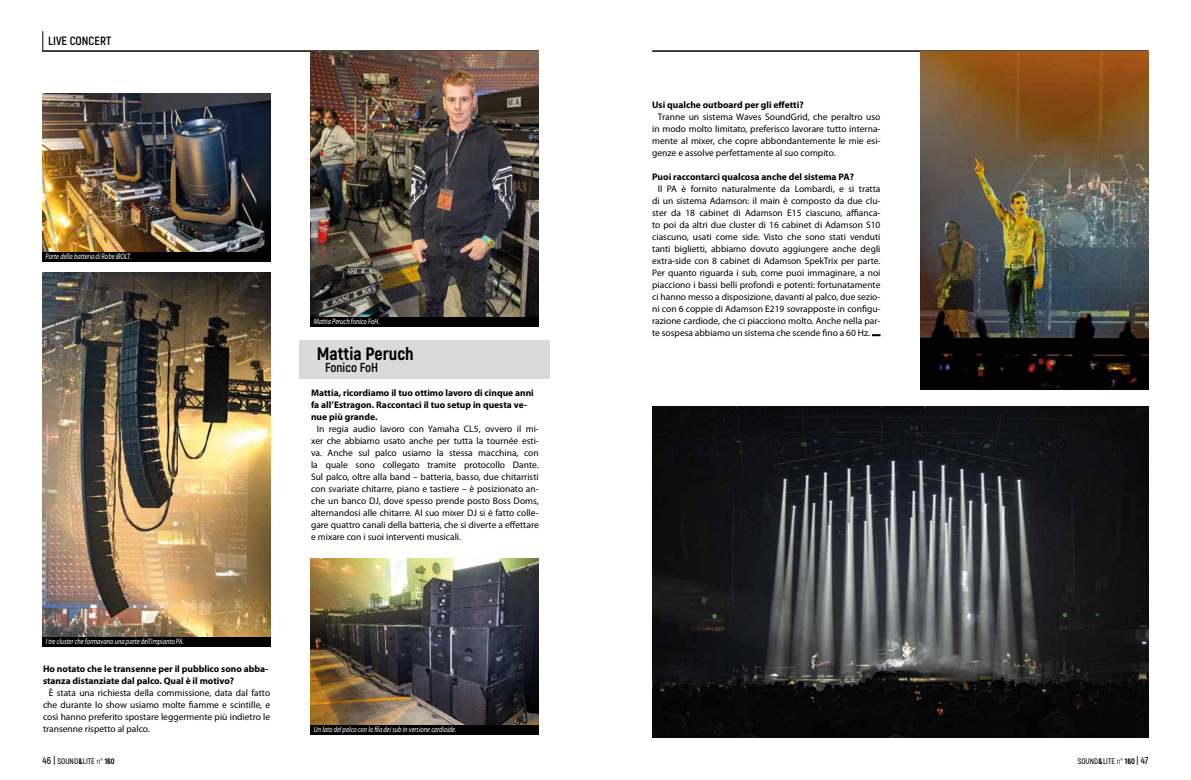
<style>
.page{position:relative;width:1191px;height:780px;background:#fff}
.page>*{position:absolute;margin:0;border:0;box-sizing:border-box;transform-origin:0 0}
.t1{font:800 18px "Akrobat";color:#000}
.t2{font:700 13px "Akrobat";color:#000}
.t3{font:700 12px "Akrobat";color:#000}
.t4{font:9.5px/12px "Myriad Pro";color:#000;text-align:justify}
.t5{font:700 9.5px/12px "Myriad Pro";color:#000}
.t6{font:italic 8px "Myriad Pro";color:#fff;scale:.8 1}
.t7{font:600 8px "Akrobat";color:#000}
.s1{font-size:10px}
.s2{font-weight:800}
.s3{font-weight:400}
</style>
<div class="page">
<hr style="left:43px;top:51px;width:496px;height:1px;background:#000">
<hr style="left:652px;top:51px;width:496px;height:1px;background:#000">
<svg style="left:43px;top:31px;width:1px;height:20px"></svg>
<img style="left:920px;top:51px;width:228px;height:339px">
<img style="left:652px;top:406px;width:496px;height:331px">
<img style="left:310px;top:51px;width:229px;height:266px">
<div style="left:310px;top:317px;width:229px;height:10px;background:#000"></div>
<img style="left:310px;top:559px;width:228px;height:166px">
<div style="left:310px;top:725px;width:229px;height:10px;background:#000"></div>
<img style="left:43px;top:272px;width:228px;height:364px">
<img style="left:42px;top:93px;width:229px;height:159px">
<div style="left:42px;top:252px;width:229px;height:10px;background:#000"></div>
<div style="left:43px;top:636px;width:228px;height:10px;background:#000"></div>
<div style="left:300px;top:340px;width:250px;height:25px;background:#dadada"></div>
<div style="left:300px;top:360px;width:250px;height:18px;background:#dadada"></div>
<svg style="left:872px;top:334px;width:8px;height:2px"></svg>
<p class="t3" style="left:48px;top:33px;width:65px">LIVE CONCERT</p>
<p class="t6" style="left:46px;top:252px;width:108px">Parte della batteria di Robe iBOLT.</p>
<p class="t6" style="left:46px;top:636px;width:174px">I tre cluster che formavano una parte dell’impianto PA.</p>
<p class="t5" style="left:43px;top:662px;width:227px">Ho notato che le transenne per il pubblico sono abba&shy;stanza distanziate dal palco. Qual è il motivo?</p>
<p class="t4" style="left:43px;top:687px;width:229px;text-indent:6px">È stata una richiesta della commissione, data dal fatto che durante lo show usiamo molte fiamme e scintille, e così hanno preferito spostare leggermente più indietro le transenne rispetto al palco.</p>
<p class="t6" style="left:314px;top:317px;width:84px">Mattia Peruch fonico FoH.</p>
<h1 class="t1" style="left:317px;top:342px;width:99px">Mattia Peruch</h1>
<h2 class="t2" style="left:325px;top:359px;width:54px">Fonico FoH</h2>
<p class="t5" style="left:311px;top:386px;width:224px">Mattia, ricordiamo il tuo ottimo lavoro di cinque anni fa all’Estragon. Raccontaci il tuo setup in questa ve&shy;nue più grande.</p>
<p class="t4" style="left:311px;top:423px;width:229px;text-indent:6px">In regia audio lavoro con Yamaha CL5, ovvero il mi&shy;xer che abbiamo usato anche per tutta la tournée esti&shy;va. Anche sul palco usiamo la stessa macchina, con la quale sono collegato tramite protocollo Dante.<br>Sul palco, oltre alla band – batteria, basso, due chitarristi con svariate chitarre, piano e tastiere – è posizionato an&shy;che un banco DJ, dove spesso prende posto Boss Doms, alternandosi alle chitarre. Al suo mixer DJ si è fatto colle&shy;gare quattro canali della batteria, che si diverte a effettare e mixare con i suoi interventi musicali.</p>
<p class="t6" style="left:314px;top:724px;width:180px">Un lato del palco con la fila dei sub in versione cardioide.</p>
<p class="t5" style="left:652px;top:98px;width:153px">Usi qualche outboard per gli effetti?</p>
<p class="t4" style="left:652px;top:111px;width:230px;text-indent:6px">Tranne un sistema Waves SoundGrid, che peraltro uso in modo molto limitato, preferisco lavorare tutto interna&shy;mente al mixer, che copre abbondantemente le mie esi&shy;genze e assolve perfettamente al suo compito.</p>
<p class="t5" style="left:652px;top:170px;width:203px">Puoi raccontarci qualcosa anche del sistema PA?</p>
<p class="t4" style="left:652px;top:183px;width:230px;text-indent:6px">Il PA è fornito naturalmente da Lombardi, e si tratta di un sistema Adamson: il main è composto da due clu&shy;ster da 18 cabinet di Adamson E15 ciascuno, affianca&shy;to poi da altri due cluster di 16 cabinet di Adamson S10 ciascuno, usati come side. Visto che sono stati venduti tanti biglietti, abbiamo dovuto aggiungere anche degli extra-side con 8 cabinet di Adamson SpekTrix per parte.<br>Per quanto riguarda i sub, come puoi immaginare, a noi piacciono i bassi belli profondi e potenti: fortunatamente ci hanno messo a disposizione, davanti al palco, due sezio&shy;ni con 6 coppie di Adamson E219 sovrapposte in configu&shy;razione cardiode, che ci piacciono molto. Anche nella par&shy;te sospesa abbiamo un sistema che scende fino a 60 Hz.</p>
<p class="t7" style="left:43px;top:756px;width:74px"><span class="s1">46 |</span> SOUND<span class="s2">&amp;</span>LITE <span class="s3">n°</span> <span class="s2">160</span></p>
<p class="t7" style="left:1077px;top:756px;width:72px">SOUND<span class="s2">&amp;</span>LITE <span class="s3">n°</span> <span class="s2">160</span> <span class="s1">| 47</span></p>
</div>
